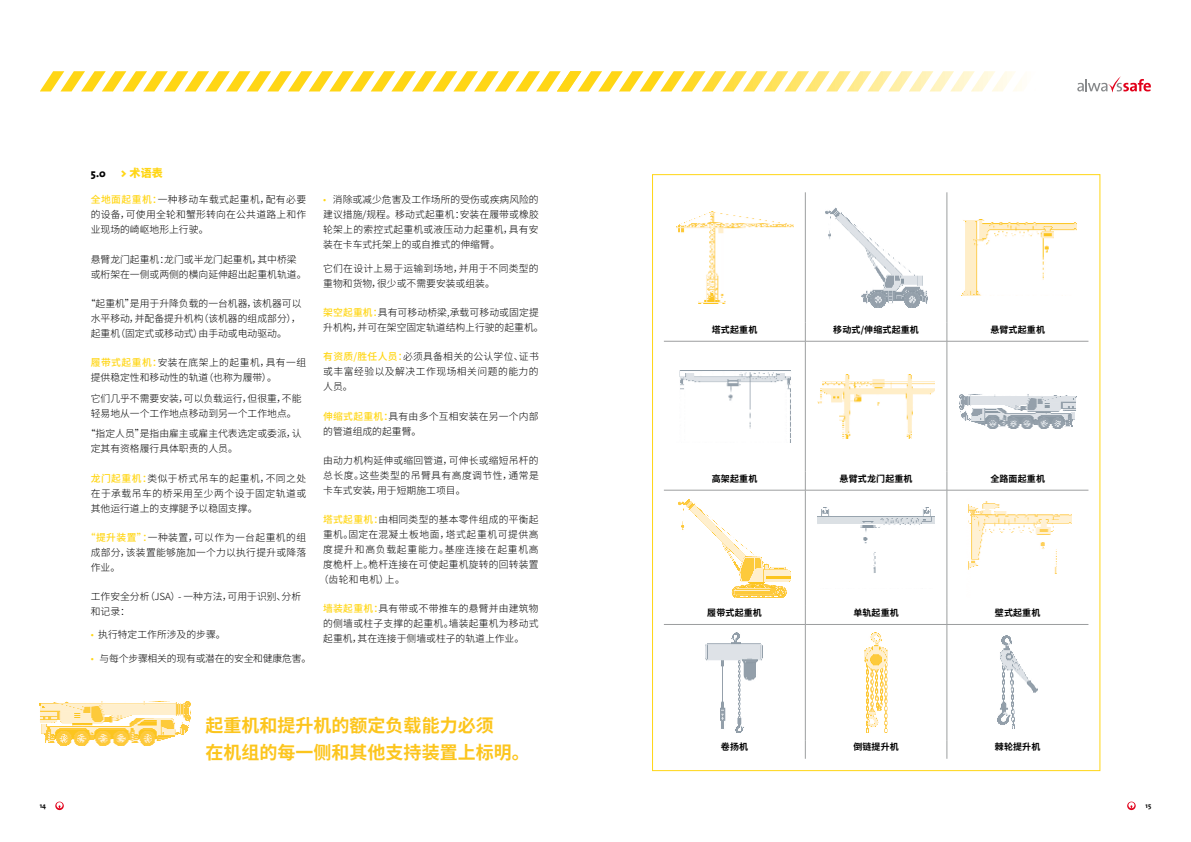
<style>
.page{position:relative;width:1191px;height:842px;background:#fff}
.page>*{position:absolute;margin:0;border:0;box-sizing:border-box;transform-origin:0 0}
.t1{font:700 18px/27.5px "Source Han Sans CN";color:#fcc51d}
.t2{font:800 11px "Source Han Sans CN";color:#ffd615}
.t3{font:800 11px "The Sans";color:#000}
.t4{font:300 9.8px/15px "Source Han Sans CN";letter-spacing:.01em;color:#000;text-align:justify}
.t5{font:300 9.8px "Source Han Sans CN";letter-spacing:-.02em;color:#000}
.t6{font:300 9.8px "Source Han Sans CN";letter-spacing:.06em;color:#000}
.t7{font:300 9.8px "Source Han Sans CN";letter-spacing:.075em;color:#000}
.t8{font:700 9px "Source Han Sans CN";letter-spacing:.015em;color:#000}
.t9{font:700 7px "The Sans";color:#000}
.s1{font-family:"The Sans Veolia W9 Blk";font-weight:400}
.s2{font-weight:500;color:#ffd615}
.s3{color:#ffd615}
</style>
<div class="page">
<svg style="left:55px;top:801px;width:9px;height:9px"></svg>
<svg style="left:1127px;top:801px;width:8px;height:9px"></svg>
<svg style="left:40px;top:71px;width:1111px;height:22px"></svg>
<hr style="left:664px;top:341px;width:141px;height:1px;background:#9c9e9f">
<hr style="left:805px;top:341px;width:142px;height:1px;background:#9c9e9f">
<hr style="left:947px;top:341px;width:141px;height:1px;background:#9c9e9f">
<hr style="left:805px;top:192px;width:1px;height:131px;background:#9c9e9f">
<hr style="left:946px;top:192px;width:1px;height:131px;background:#9c9e9f">
<svg style="left:805px;top:323px;width:1px;height:18px"></svg>
<svg style="left:946px;top:323px;width:1px;height:18px"></svg>
<hr style="left:805px;top:341px;width:1px;height:131px;background:#9c9e9f">
<hr style="left:946px;top:341px;width:1px;height:131px;background:#9c9e9f">
<hr style="left:805px;top:490px;width:1px;height:116px;background:#9c9e9f">
<hr style="left:946px;top:490px;width:1px;height:116px;background:#9c9e9f">
<hr style="left:805px;top:625px;width:1px;height:115px;background:#9c9e9f">
<hr style="left:946px;top:625px;width:1px;height:115px;background:#9c9e9f">
<svg style="left:805px;top:740px;width:1px;height:19px"></svg>
<svg style="left:946px;top:740px;width:1px;height:19px"></svg>
<svg style="left:805px;top:606px;width:1px;height:18px"></svg>
<hr style="left:664px;top:624px;width:141px;height:1px;background:#9c9e9f">
<hr style="left:805px;top:624px;width:142px;height:1px;background:#9c9e9f">
<svg style="left:805px;top:472px;width:1px;height:18px"></svg>
<svg style="left:946px;top:472px;width:1px;height:18px"></svg>
<hr style="left:664px;top:490px;width:141px;height:1px;background:#9c9e9f">
<hr style="left:805px;top:490px;width:142px;height:1px;background:#9c9e9f">
<hr style="left:947px;top:490px;width:141px;height:1px;background:#9c9e9f">
<svg style="left:946px;top:606px;width:1px;height:18px"></svg>
<hr style="left:947px;top:624px;width:141px;height:1px;background:#9c9e9f">
<img style="left:676px;top:212px;width:117px;height:91px">
<img style="left:825px;top:208px;width:102px;height:99px">
<img style="left:962px;top:220px;width:114px;height:75px">
<img style="left:679px;top:371px;width:112px;height:71px">
<img style="left:817px;top:375px;width:117px;height:63px">
<img style="left:959px;top:394px;width:117px;height:35px">
<img style="left:678px;top:499px;width:112px;height:99px">
<img style="left:817px;top:507px;width:117px;height:66px">
<img style="left:968px;top:501px;width:103px;height:73px">
<img style="left:705px;top:633px;width:58px;height:99px">
<img style="left:864px;top:633px;width:23px;height:99px">
<img style="left:997px;top:636px;width:41px;height:93px">
<img style="left:39px;top:701px;width:151px;height:45px">
<p class="t3" style="left:91px;top:164px;width:17px">5.0</p>
<p class="t2" style="left:121px;top:167px;width:44px"><span class="s1">&gt;</span> 术语表</p>
<p class="t4" style="left:91px;top:193px;width:217px"><span class="s2">全地面起重机：</span>一种移动车载式起重机，配有必要的设备，可使用全轮和蟹形转向在公共道路上和作业现场的崎岖地形上行驶。</p>
<p class="t4" style="left:91px;top:252px;width:217px">悬臂龙门起重机：龙门或半龙门起重机，其中桥梁或桁架在一侧或两侧的横向延伸超出起重机轨道。</p>
<p class="t4" style="left:91px;top:296px;width:212px;text-indent:-5px">“起重机”是用于升降负载的一台机器，该机器可以水平移动，并配备提升机构（该机器的组成部分），起重机（固定式或移动式）由手动或电动驱动。</p>
<p class="t4" style="left:91px;top:355px;width:217px"><span class="s2">履带式起重机：</span>安装在底架上的起重机，具有一组提供稳定性和移动性的轨道（也称为履带）。</p>
<p class="t4" style="left:91px;top:391px;width:212px">它们几乎不需要安装，可以负载运行，但很重，不能轻易地从一个工作地点移动到另一个工作地点。</p>
<p class="t4" style="left:91px;top:426px;width:212px;text-indent:-5px">“指定人员”是指由雇主或雇主代表选定或委派，认定其有资格履行具体职责的人员。</p>
<p class="t4" style="left:91px;top:471px;width:217px"><span class="s2">龙门起重机：</span>类似于桥式吊车的起重机，不同之处在于承载吊车的桥采用至少两个设于固定轨道或其他运行道上的支撑腿予以稳固支撑。</p>
<p class="t4" style="left:91px;top:530px;width:217px;text-indent:-5px"><span class="s2">“提升装置”：</span>一种装置，可以作为一台起重机的组成部分，该装置能够施加一个力以执行提升或降落作业。</p>
<p class="t4" style="left:91px;top:589px;width:212px">工作安全分析（JSA）- 一种方法，可用于识别、分析和记录：</p>
<p class="t4" style="left:91px;top:627px;width:136px"><span class="s3">•</span> 执行特定工作所涉及的步骤。</p>
<p class="t5" style="left:91px;top:653px;width:222px"><span class="s3">•</span> 与每个步骤相关的现有或潜在的安全和健康危害。</p>
<p class="t4" style="left:323px;top:193px;width:217px"><span class="s3">•</span> 消除或减少危害及工作场所的受伤或疾病风险的建议措施/规程。移动式起重机：安装在履带或橡胶轮架上的索控式起重机或液压动力起重机，具有安装在卡车式托架上的或自推式的伸缩臂。</p>
<p class="t4" style="left:323px;top:261px;width:217px">它们在设计上易于运输到场地，并用于不同类型的重物和货物，很少或不需要安装或组装。</p>
<p class="t4" style="left:323px;top:305px;width:222px"><span class="s2">架空起重机：</span>具有可移动桥梁,承载可移动或固定提升机构，并可在架空固定轨道结构上行驶的起重机。</p>
<p class="t4" style="left:323px;top:349px;width:217px"><span class="s2">有资质/胜任人员：</span>必须具备相关的公认学位、证书或丰富经验以及解决工作现场相关问题的能力的人员。</p>
<p class="t4" style="left:323px;top:409px;width:217px"><span class="s2">伸缩式起重机：</span>具有由多个互相安装在另一个内部的管道组成的起重臂。</p>
<p class="t4" style="left:323px;top:453px;width:217px">由动力机构延伸或缩回管道，可伸长或缩短吊杆的总长度。这些类型的吊臂具有高度调节性，通常是卡车式安装，用于短期施工项目。</p>
<p class="t4" style="left:323px;top:512px;width:217px"><span class="s2">塔式起重机：</span>由相同类型的基本零件组成的平衡起</p>
<p class="t6" style="left:323px;top:529px;width:217px">重机。固定在混凝土板地面，塔式起重机可提供高</p>
<p class="t7" style="left:323px;top:544px;width:217px">度提升和高负载起重能力。基座连接在起重机高</p>
<p class="t4" style="left:323px;top:557px;width:217px">度桅杆上。桅杆连接在可使起重机旋转的回转装置</p>
<p class="t4" style="left:319px;top:572px;width:88px">（齿轮和电机）上。</p>
<p class="t4" style="left:323px;top:601px;width:217px"><span class="s2">墙装起重机：</span>具有带或不带推车的悬臂并由建筑物的侧墙或柱子支撑的起重机。墙装起重机为移动式起重机，其在连接于侧墙或柱子的轨道上作业。</p>
<h1 class="t1" style="left:206px;top:712px;width:326px">起重机和提升机的额定负载能力必须<br>在机组的每一侧和其他支持装置上标明。</h1>
<p class="t8" style="left:712px;top:324px;width:47px">塔式起重机</p>
<p class="t8" style="left:833px;top:324px;width:87px">移动式/伸缩式起重机</p>
<p class="t8" style="left:990px;top:324px;width:56px">悬臂式起重机</p>
<p class="t8" style="left:712px;top:473px;width:47px">高架起重机</p>
<p class="t8" style="left:839px;top:473px;width:74px">悬臂式龙门起重机</p>
<p class="t8" style="left:990px;top:473px;width:56px">全路面起重机</p>
<p class="t8" style="left:707px;top:608px;width:56px">履带式起重机</p>
<p class="t8" style="left:853px;top:608px;width:47px">单轨起重机</p>
<p class="t8" style="left:995px;top:608px;width:47px">壁式起重机</p>
<p class="t8" style="left:721px;top:742px;width:29px">卷扬机</p>
<p class="t8" style="left:853px;top:742px;width:47px">倒链提升机</p>
<p class="t8" style="left:995px;top:742px;width:47px">棘轮提升机</p>
<p class="t9" style="left:40px;top:799px;width:8px">14</p>
<p class="t9" style="left:1145px;top:799px;width:7px">15</p>
</div>
